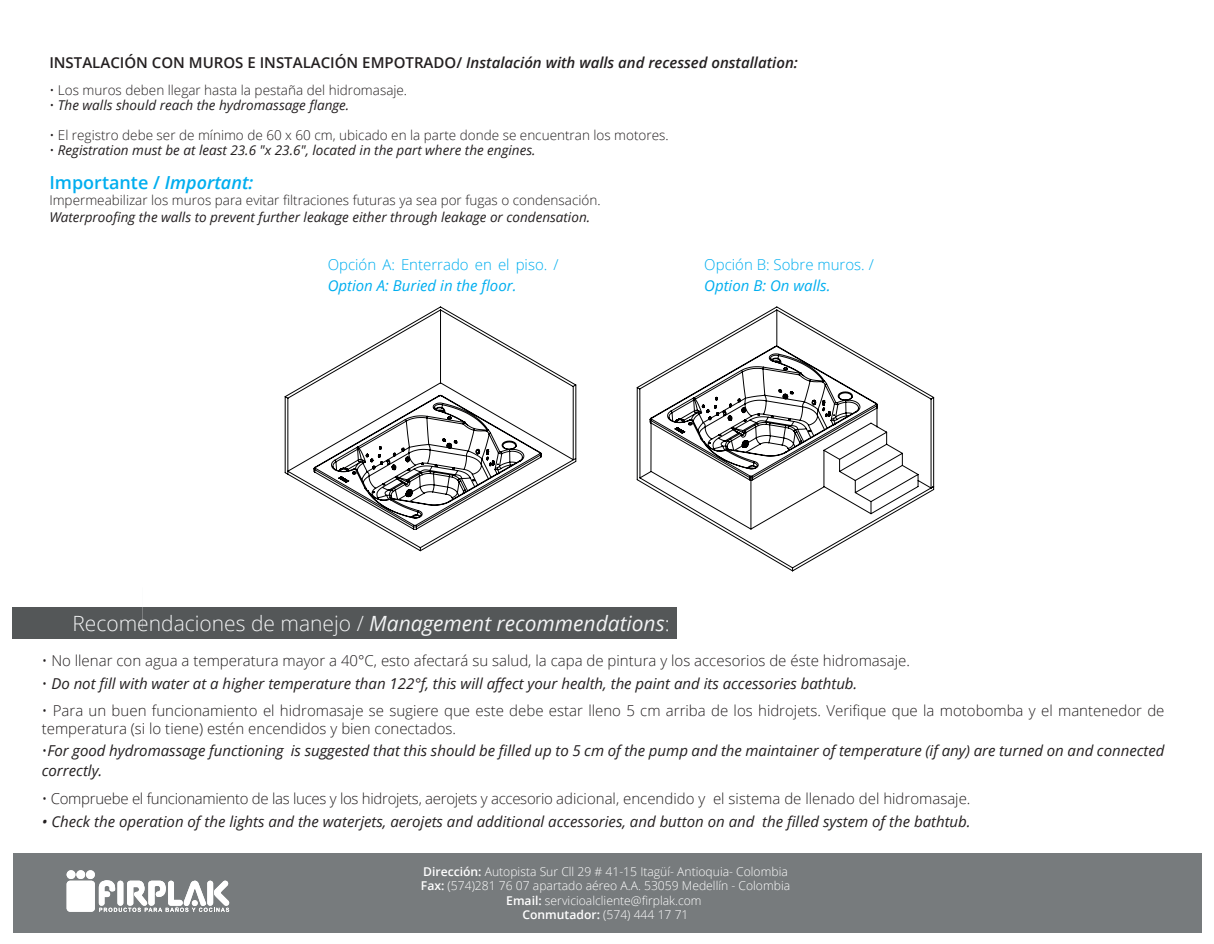
<style>
.page{position:relative;width:1214px;height:944px;background:#fff}
.page>*{position:absolute;margin:0;border:0;box-sizing:border-box;transform-origin:0 0}
.t1{font:300 21px "Open Sans";color:#f2f3f4}
.t2{font:600 18px "Open Sans";color:#00aeef}
.t3{font:italic 15px/19.5px "Open Sans";color:#231f20}
.t4{font:300 15px/18px "Open Sans";color:#231f20}
.t5{font:300 15px "Open Sans";letter-spacing:-.02em;color:#231f20}
.t6{font:italic 600 15px "Open Sans";color:#231f20}
.t7{font:300 15px "Open Sans";color:#00aeef}
.t8{font:italic 15px "Open Sans";color:#00aeef}
.t9{font:300 13.5px "Open Sans";color:#231f20}
.t10{font:italic 13.5px "Open Sans";color:#231f20}
.t11{font:300 12.15px/14.5px "Open Sans";color:#fff;text-align:center}
.s1{font-style:normal}
.s2{font-weight:300;font-style:normal}
.s3{font-style:italic}
.s4{font-weight:400;font-style:italic}
.s5{font-weight:600}
</style>
<div class="page">
<svg style="left:285px;top:306px;width:291px;height:245px"></svg>
<svg style="left:636px;top:306px;width:298px;height:265px"></svg>
<div style="left:13px;top:608px;width:664px;height:31px;background:#545758"></div>
<div style="left:13px;top:853px;width:1188px;height:79px;background:#777b7d"></div>
<div style="left:67px;top:870px;width:8px;height:9px;background:#fff;border-radius:50%"></div>
<div style="left:76px;top:870px;width:9px;height:9px;background:#fff;border-radius:50%"></div>
<div style="left:86px;top:870px;width:9px;height:9px;background:#fff;border-radius:50%"></div>
<div style="left:67px;top:880px;width:28px;height:31px;background:#fff;border-radius:4px"></div>
<svg style="left:99px;top:880px;width:130px;height:31px"></svg>
<p class="t6" style="left:49px;top:52px;width:750px"><span class="s1">INSTALACIÓN CON MUROS E INSTALACIÓN EMPOTRADO/</span> Instalación with walls and recessed onstallation:</p>
<p class="t9" style="left:49px;top:80px;width:359px">• Los muros deben llegar hasta la pestaña del hidromasaje.</p>
<p class="t10" style="left:49px;top:95px;width:301px"><span class="s2">•</span> The walls should reach the hydromassage flange.</p>
<p class="t9" style="left:49px;top:125px;width:621px">• El registro debe ser de mínimo de 60 x 60 cm, ubicado en la parte donde se encuentran los motores.</p>
<p class="t10" style="left:49px;top:140px;width:488px"><span class="s2">•</span> Registration must be at least 23.6 "x 23.6", located in the part where the engines.</p>
<p class="t2" style="left:49px;top:170px;width:206px">Importante / <span class="s3">Important:</span></p>
<p class="t9" style="left:49px;top:191px;width:553px">Impermeabilizar los muros para evitar filtraciones futuras ya sea por fugas o condensación.</p>
<p class="t10" style="left:49px;top:208px;width:542px">Waterproofing the walls to prevent further leakage either through leakage or condensation.</p>
<p class="t7" style="left:328px;top:254px;width:232px">Opción A: Enterrado en el piso. /</p>
<p class="t8" style="left:328px;top:275px;width:190px">Option A: Buried in the floor.</p>
<p class="t7" style="left:704px;top:254px;width:171px">Opción B: Sobre muros. /</p>
<p class="t8" style="left:704px;top:275px;width:128px">Option B: On walls.</p>
<h1 class="t1" style="left:72px;top:608px;width:599px">Recomendaciones de manejo / <span class="s4">Management recommendations</span>:</h1>
<p class="t4" style="left:42px;top:651px;width:869px">• No llenar con agua a temperatura mayor a 40°C, esto afectará su salud, la capa de pintura y los accesorios de éste hidromasaje.</p>
<p class="t3" style="left:42px;top:673px;width:817px"><span class="s2">•</span> Do not fill with water at a higher temperature than 122°f, this will affect your health, the paint and its accessories bathtub.</p>
<p class="t4" style="left:42px;top:701px;width:1124px">• Para un buen funcionamiento el hidromasaje se sugiere que este debe estar lleno 5 cm arriba de los hidrojets. Verifique que la motobomba y el mantenedor de temperatura (si lo tiene) estén encendidos y bien conectados.</p>
<p class="t3" style="left:42px;top:740px;width:1124px"><span class="s2">•</span>For good hydromassage functioning is suggested that this should be filled up to 5 cm of the pump and the maintainer of temperature (if any) are turned on and connected correctly.</p>
<p class="t5" style="left:42px;top:788px;width:930px">• Compruebe el funcionamiento de las luces y los hidrojets, aerojets y accesorio adicional, encendido y el sistema de llenado del hidromasaje.</p>
<p class="t3" style="left:42px;top:811px;width:930px">• Check the operation of the lights and the waterjets, aerojets and additional accessories, and button on and the filled system of the bathtub.</p>
<p class="t11" style="left:421px;top:863px;width:371px"><span class="s5">Dirección:</span> Autopista Sur Cll 29 # 41-15 Itagüí- Antioquia- Colombia <span class="s5">Fax:</span> (574)281 76 07 apartado aéreo A.A. 53059 Medellín - Colombia <span class="s5">Email:</span> servicioalcliente@firplak.com<br><span class="s5">Conmutador:</span> (574) 444 17 71</p>
</div>
